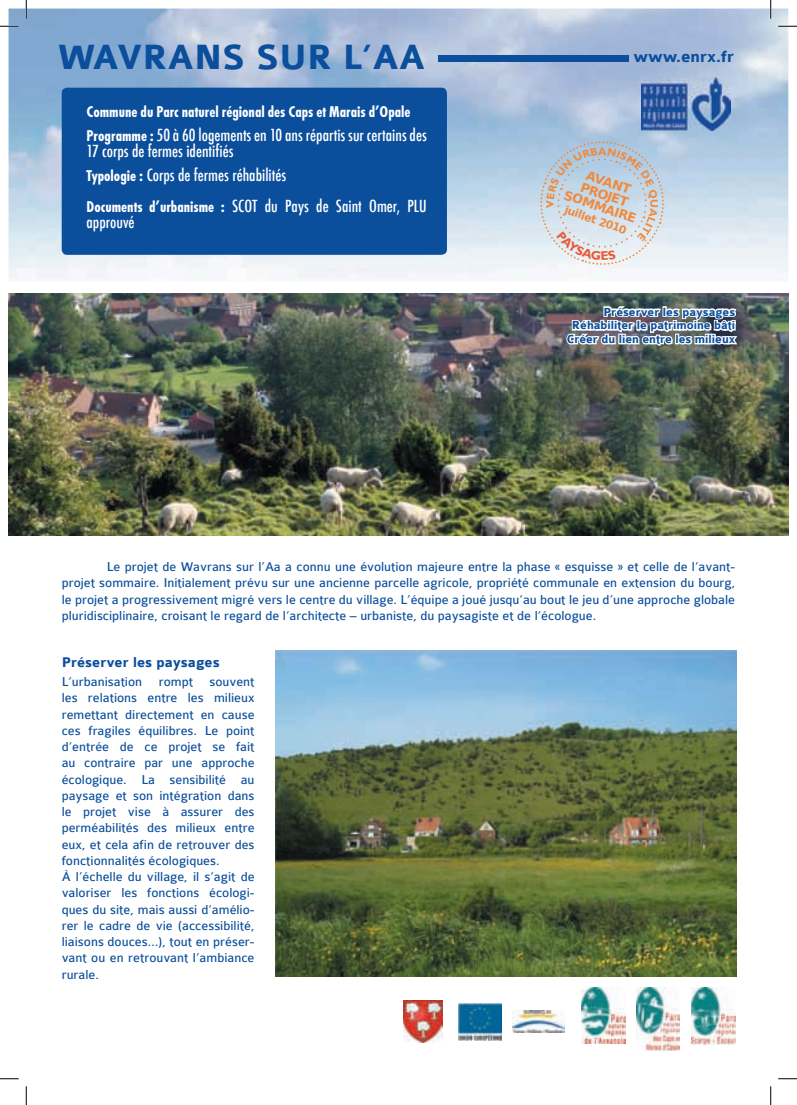
<style>
.page{position:relative;width:797px;height:1105px;background:#fff}
.page>*{position:absolute;margin:0;border:0;box-sizing:border-box;transform-origin:0 0}
.t1{font:700 37.5px "Colaborate";color:#0a4e9c}
.t2{font:700 17.5px "Colaborate";color:#0a4e9c}
.t3{font:500 condensed 16.25px/16.2px "Futura";color:#fff}
.t4{font:700 condensed 16.25px "Futura T";color:#fff}
.t5{font:700 15px "Colaborate";color:#0a4e9c}
.t6{font:13.75px/16.2px "Colaborate";color:#0a4e9c}
.t7{font:700 12.88px/12.9px "DejaVu Sans";color:#ef8a3e;text-align:center}
.t8{font:700 12.5px/13.8px "Colaborate";color:#0a4e9c;text-align:right}
.t9{font:700 11px "DejaVu Sans";color:#ef8a3e}
.t10{font:700 10.75px "Gill Sans";color:#ef8a3e}
.s1{font-family:"Futura T";font-weight:700}
</style>
<div class="page">
<img style="left:9px;top:294px;width:779px;height:242px">
<img style="left:9px;top:9px;width:779px;height:270px">
<div style="left:62px;top:88px;width:385px;height:167px;background:#0a4e9c;border-radius:5px"></div>
<div style="left:438px;top:55px;width:191px;height:7px;background:#0a4e9c"></div>
<img style="left:641px;top:78px;width:89px;height:52px">
<img style="left:581px;top:987px;width:44px;height:56px">
<img style="left:691px;top:987px;width:44px;height:57px">
<img style="left:636px;top:987px;width:43px;height:63px">
<img style="left:458px;top:1003px;width:43px;height:37px">
<img style="left:513px;top:1011px;width:51px;height:22px">
<img style="left:404px;top:1001px;width:38px;height:42px">
<img style="left:565px;top:304px;width:174px;height:44px">
<img style="left:275px;top:650px;width:461px;height:327px">
<svg style="left:0;top:25px;width:19px;height:2px"></svg>
<svg style="left:778px;top:25px;width:19px;height:2px"></svg>
<svg style="left:0;top:1078px;width:19px;height:1px"></svg>
<svg style="left:778px;top:1078px;width:19px;height:1px"></svg>
<svg style="left:25px;top:0;width:2px;height:19px"></svg>
<svg style="left:25px;top:1086px;width:2px;height:19px"></svg>
<svg style="left:770px;top:0;width:1px;height:19px"></svg>
<svg style="left:770px;top:1086px;width:1px;height:19px"></svg>
<svg style="left:535px;top:136px;width:134px;height:134px;background:#cbdae7"></svg>
<h1 class="t1" style="left:58px;top:37px;width:369px">WAVRANS SUR L’AA</h1>
<p class="t2" style="left:633px;top:48px;width:102px">www.enrx.fr</p>
<p class="t4" style="left:86px;top:102px;width:325px">Commune du Parc naturel régional des Caps et Marais d’Opale</p>
<p class="t3" style="left:86px;top:127px;width:342px"><span class="s1">Programme :</span> 50 à 60 logements en 10 ans répartis sur certains des<br>17 corps de fermes identifiés</p>
<p class="t3" style="left:86px;top:159px;width:342px;line-height:31.2px"><span class="s1">Typologie :</span> Corps de fermes réhabilités<br><span class="s1">Documents d’urbanisme :</span> SCOT du Pays de Saint Omer, PLU</p>
<p class="t3" style="left:86px;top:214px;width:49px">approuvé</p>
<p class="t7" style="left:575px;top:163px;width:77px;rotate:19deg">AVANT<br>PROJET<br>SOMMAIRE</p>
<p class="t10" style="left:543px;top:208px;width:9px;rotate:-90deg">V</p>
<p class="t10" style="left:660px;top:199px;width:10px;rotate:90deg">U</p>
<p class="t9" style="left:568px;top:201px;width:66px;rotate:19deg">juillet 2010</p>
<p class="t8" style="left:567px;top:305px;width:170px">Préserver les paysages<br>Réhabiliter le patrimoine bâti<br>Créer du lien entre les milieux</p>
<p class="t6" style="left:62px;top:559px;width:675px;text-align:justify;text-indent:45px">Le projet de Wavrans sur l’Aa a connu une évolution majeure entre la phase « esquisse » et celle de l’avant&shy;projet sommaire. Initialement prévu sur une ancienne parcelle agricole, propriété communale en extension du bourg, le projet a progressivement migré vers le centre du village. L’équipe a joué jusqu’au bout le jeu d’une approche globale pluridisciplinaire, croisant le regard de l’architecte – urbaniste, du paysagiste et de l’écologue.</p>
<p class="t5" style="left:62px;top:655px;width:160px">Préserver les paysages</p>
<p class="t6" style="left:62px;top:674px;width:194px">L’urbanisation rompt souvent les relations entre les milieux remettant directement en cause ces fragiles équilibres. Le point d’entrée de ce projet se fait au contraire par une approche écologique. La sensibilité au paysage et son intégration dans le projet vise à assurer des perméabilités des milieux entre eux, et cela afin de retrouver des fonctionnalités écologiques.<br>À l’échelle du village, il s’agit de valoriser les fonctions écologi&shy;ques du site, mais aussi d’amélio&shy;rer le cadre de vie (accessibilité, liaisons douces…), tout en préser&shy;vant ou en retrouvant l’ambiance rurale.</p>
</div>
